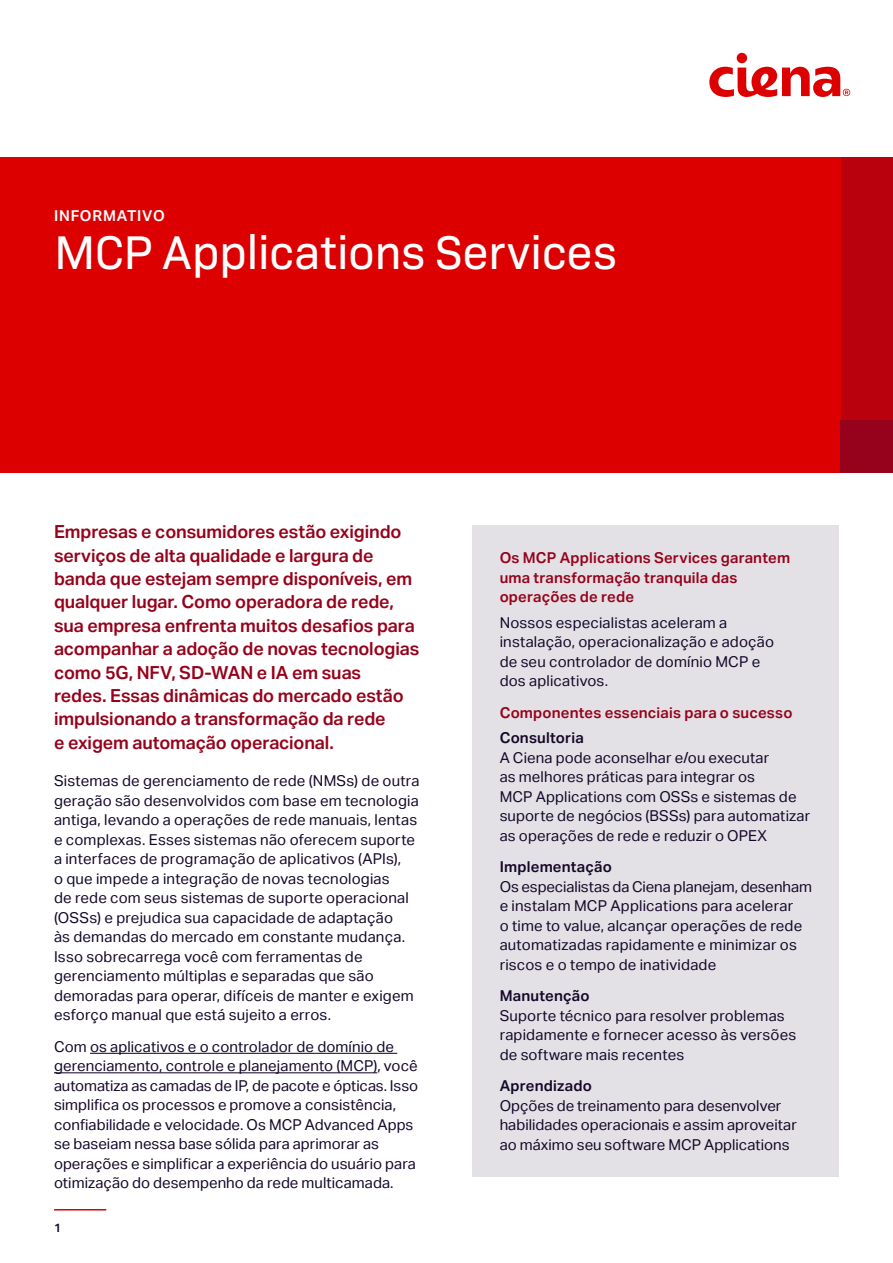
<style>
.page{position:relative;width:893px;height:1263px;background:#fff}
.page>*{position:absolute;margin:0;border:0;box-sizing:border-box;transform-origin:0 0}
.Headline_-_info_brie{font:48px "Bio Sans";letter-spacing:-.01em;color:#fff}
.Intro_text_-_12_pt_A{font:600 18px/23.4px "Aktiv Grotesk Trial";letter-spacing:-.005em;color:#96021b}
.Body_text_-_10_pt_Ak{font:15px/19.5px "Aktiv Grotesk";letter-spacing:.01em;color:#140729}
.Subhead_-_10_pt_Akti{font:600 15px/19.5px "Aktiv Grotesk Trial";letter-spacing:.015em;color:#96021b}
.Body_text_-_10_pt_Ak-2{font:600 15px "Aktiv Grotesk Trial";letter-spacing:.015em;color:#140729}
.Eyebrow_-_10_pt_Akti{font:600 15px "Aktiv Grotesk Trial";letter-spacing:.055em;color:#fff}
.Page_number_-_8_pt_A{font:600 12px "Aktiv Grotesk Trial";color:#140729}
</style>
<div class="page">
<div style="left:840px;top:158px;width:53px;height:315px;background:#b9010e"></div>
<div style="left:0;top:158px;width:840px;height:315px;background:#dc0000"></div>
<div style="left:840px;top:420px;width:53px;height:53px;background:#96021b"></div>
<div style="left:737px;top:53px;width:10px;height:10px;background:#dc0000;border-radius:50%"></div>
<svg style="left:709px;top:67px;width:141px;height:30px"></svg>
<hr style="left:54px;top:1209px;width:52px;height:1px;background:#dc0000">
<hr style="left:90px;top:1053px;width:307px;height:1px;background:#140729">
<hr style="left:54px;top:1072px;width:323px;height:1px;background:#140729">
<div style="left:473px;top:525px;width:366px;height:651px;background:#e3e1e5"></div>
<p class="Eyebrow_-_10_pt_Akti" style="left:54px;top:207px;width:112px">INFORMATIVO</p>
<p class="Headline_-_info_brie" style="left:54px;top:217px;width:564px">MCP Applications Services</p>
<p class="Intro_text_-_12_pt_A" style="left:54px;top:520px;width:367px">Empresas e consumidores estão exigindo serviços de alta qualidade e largura de banda que estejam sempre disponíveis, em qualquer lugar. Como operadora de rede, sua empresa enfrenta muitos desafios para acompanhar a adoção de novas tecnologias como 5G, NFV, SD-WAN e IA em suas<br>redes. Essas dinâmicas do mercado estão impulsionando a transformação da rede<br>e exigem automação operacional.</p>
<p class="Body_text_-_10_pt_Ak" style="left:54px;top:771px;width:367px">Sistemas de gerenciamento de rede (NMSs) de outra geração são desenvolvidos com base em tecnologia antiga, levando a operações de rede manuais, lentas e complexas. Esses sistemas não oferecem suporte a interfaces de programação de aplicativos (APIs),<br>o que impede a integração de novas tecnologias<br>de rede com seus sistemas de suporte operacional (OSSs) e prejudica sua capacidade de adaptação<br>às demandas do mercado em constante mudança.<br>Isso sobrecarrega você com ferramentas de gerenciamento múltiplas e separadas que são demoradas para operar, difíceis de manter e exigem esforço manual que está sujeito a erros.</p>
<p class="Body_text_-_10_pt_Ak" style="left:54px;top:1037px;width:366px">Com os aplicativos e o controlador de domínio de gerenciamento, controle e planejamento (MCP), você automatiza as camadas de IP, de pacote e ópticas. Isso simplifica os processos e promove a consistência, confiabilidade e velocidade. Os MCP Advanced Apps se baseiam nessa base sólida para aprimorar as operações e simplificar a experiência do usuário para otimização do desempenho da rede multicamada.</p>
<p class="Page_number_-_8_pt_A" style="left:54px;top:1221px;width:9px">1</p>
<p class="Subhead_-_10_pt_Akti" style="left:500px;top:548px;width:292px">Os MCP Applications Services garantem uma transformação tranquila das operações de rede</p>
<p class="Body_text_-_10_pt_Ak" style="left:500px;top:613px;width:276px">Nossos especialistas aceleram a instalação, operacionalização e adoção de seu controlador de domínio MCP e dos aplicativos.</p>
<p class="Subhead_-_10_pt_Akti" style="left:500px;top:703px;width:294px">Componentes essenciais para o sucesso</p>
<p class="Body_text_-_10_pt_Ak-2" style="left:500px;top:729px;width:85px">Consultoria</p>
<p class="Body_text_-_10_pt_Ak" style="left:500px;top:748px;width:312px">A Ciena pode aconselhar e/ou executar<br>as melhores práticas para integrar os<br>MCP Applications com OSSs e sistemas de suporte de negócios (BSSs) para automatizar as operações de rede e reduzir o OPEX</p>
<p class="Body_text_-_10_pt_Ak-2" style="left:500px;top:858px;width:114px">Implementação</p>
<p class="Body_text_-_10_pt_Ak" style="left:500px;top:877px;width:314px">Os especialistas da Ciena planejam, desenham e instalam MCP Applications para acelerar<br>o time to value, alcançar operações de rede automatizadas rapidamente e minimizar os riscos e o tempo de inatividade</p>
<p class="Body_text_-_10_pt_Ak-2" style="left:500px;top:987px;width:91px">Manutenção</p>
<p class="Body_text_-_10_pt_Ak" style="left:500px;top:1006px;width:298px">Suporte técnico para resolver problemas rapidamente e fornecer acesso às versões de software mais recentes</p>
<p class="Body_text_-_10_pt_Ak-2" style="left:500px;top:1077px;width:94px">Aprendizado</p>
<p class="Body_text_-_10_pt_Ak" style="left:500px;top:1096px;width:299px">Opções de treinamento para desenvolver habilidades operacionais e assim aproveitar ao máximo seu software MCP Applications</p>
</div>
